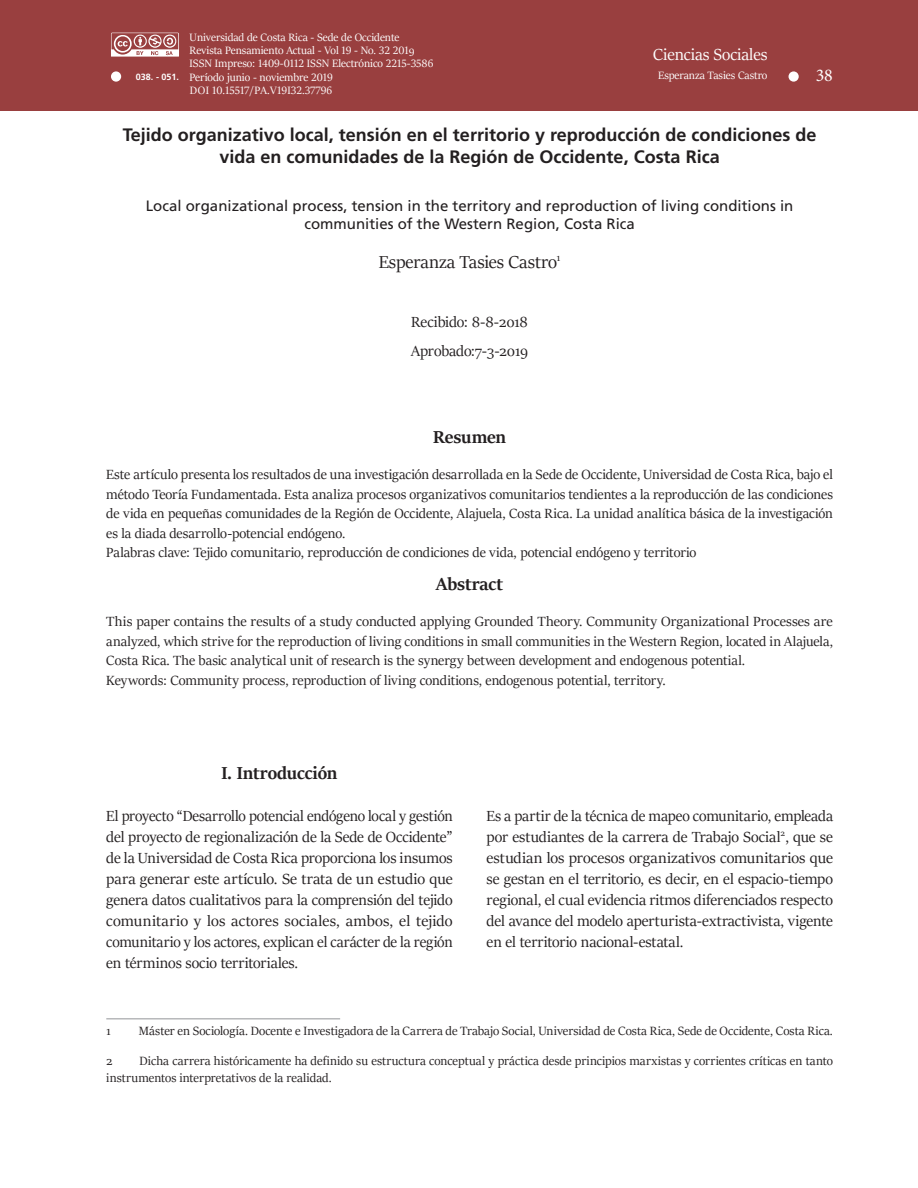
<style>
.page{position:relative;width:918px;height:1188px;background:#fff}
.page>*{position:absolute;margin:0;border:0;box-sizing:border-box;transform-origin:0 0}
.subtitulo{font:700 19.5px "Sitka Banner";color:#231f20}
.nombre{font:19.5px "Sitka Banner";color:#231f20}
.titular_inicial{font:700 18px/21.6px "Frutiger LT Std";color:#231f20;text-align:center}
.t1{font:18px "Sitka Banner";color:#fff}
.t2{font:18px "Minion Pro";color:#fff}
.cuerpo{font:16.5px/21px "Sitka Banner";letter-spacing:-.005em;color:#231f20;text-align:justify}
.recibido_y_aprobado{font:16.5px "Sitka Banner";letter-spacing:-.01em;color:#231f20}
.resumen{font:15px/19.5px "Sitka Banner";color:#231f20;text-align:justify}
.titular_inicial_ingl{font:15px/18px "Frutiger LT Std";color:#231f20;text-align:center}
.pies_de_pagina{font:13.5px/16.5px "Sitka Banner";letter-spacing:.005em;color:#231f20}
.titular_inicial-2{font:12px "Sitka Banner";color:#fff}
.titular_inicial-3{font:700 9px "Frutiger LT Std";color:#fff}
</style>
<div class="page">
<div style="left:0;top:0;width:918px;height:111px;background:#993f3f"></div>
<svg style="left:111px;top:33px;width:68px;height:24px"></svg>
<div style="left:789px;top:71px;width:10px;height:11px;background:#fff;border-radius:50%"></div>
<div style="left:111px;top:71px;width:10px;height:11px;background:#fff;border-radius:50%"></div>
<hr style="left:106px;top:1018px;width:234px;height:1px;background:#939598">
<p class="titular_inicial-2" style="left:190px;top:29px;width:211px">Universidad de Costa Rica - Sede de Occidente</p>
<p class="titular_inicial-2" style="left:190px;top:42px;width:227px">Revista Pensamiento Actual - Vol 19 - No. 32 2019</p>
<p class="titular_inicial-2" style="left:190px;top:55px;width:245px">ISSN Impreso: 1409-0112 ISSN Electrónico 2215-3586</p>
<p class="titular_inicial-2" style="left:190px;top:69px;width:145px">Período junio - noviembre 2019</p>
<p class="titular_inicial-2" style="left:190px;top:82px;width:144px">DOI 10.15517/PA.V19I32.37796</p>
<p class="t1" style="left:653px;top:42px;width:116px">Ciencias Sociales</p>
<p class="titular_inicial-3" style="left:136px;top:72px;width:45px">038. - 051.</p>
<p class="titular_inicial-2" style="left:658px;top:67px;width:111px">Esperanza Tasies Castro</p>
<p class="t2" style="left:816px;top:63px;width:19px">38</p>
<p class="titular_inicial" style="left:123px;top:124px;width:695px">Tejido organizativo local, tensión en el territorio y reproducción de condiciones de vida en comunidades de la Región de Occidente, Costa Rica</p>
<p class="titular_inicial_ingl" style="left:146px;top:197px;width:649px">Local organizational process, tension in the territory and reproduction of living conditions in communities of the Western Region, Costa Rica</p>
<p class="nombre" style="left:379px;top:248px;width:183px">Esperanza Tasies Castro<sup>1</sup></p>
<p class="recibido_y_aprobado" style="left:411px;top:310px;width:118px">Recibido: 8-8-2018</p>
<p class="recibido_y_aprobado" style="left:411px;top:340px;width:118px">Aprobado:7-3-2019</p>
<p class="subtitulo" style="left:433px;top:423px;width:75px">Resumen</p>
<p class="resumen" style="left:106px;top:464px;width:728px">Este artículo presenta los resultados de una investigación desarrollada en la Sede de Occidente, Universidad de Costa Rica, bajo el método Teoría Fundamentada. Esta analiza procesos organizativos comunitarios tendientes a la reproducción de las condiciones de vida en pequeñas comunidades de la Región de Occidente, Alajuela, Costa Rica. La unidad analítica básica de la investigación es la diada desarrollo-potencial endógeno.</p>
<p class="resumen" style="left:106px;top:542px;width:592px">Palabras clave: Tejido comunitario, reproducción de condiciones de vida, potencial endógeno y territorio</p>
<p class="subtitulo" style="left:436px;top:570px;width:68px">Abstract</p>
<p class="resumen" style="left:106px;top:611px;width:728px">This paper contains the results of a study conducted applying Grounded Theory. Community Organizational Processes are analyzed, which strive for the reproduction of living conditions in small communities in the Western Region, located in Alajuela, Costa Rica. The basic analytical unit of research is the synergy between development and endogenous potential.</p>
<p class="resumen" style="left:106px;top:670px;width:561px">Keywords: Community process, reproduction of living conditions, endogenous potential, territory.</p>
<p class="subtitulo" style="left:221px;top:759px;width:117px">I. Introducción</p>
<p class="cuerpo" style="left:106px;top:804px;width:348px">El proyecto “Desarrollo potencial endógeno local y gestión del proyecto de regionalización de la Sede de Occidente” de la Universidad de Costa Rica proporciona los insumos para generar este artículo. Se trata de un estudio que genera datos cualitativos para la comprensión del tejido comunitario y los actores sociales, ambos, el tejido comunitario y los actores, explican el carácter de la región en términos socio territoriales.</p>
<p class="cuerpo" style="left:487px;top:804px;width:348px">Es a partir de la técnica de mapeo comunitario, empleada por estudiantes de la carrera de Trabajo Social<sup>2</sup>, que se estudian los procesos organizativos comunitarios que se gestan en el territorio, es decir, en el espacio-tiempo regional, el cual evidencia ritmos diferenciados respecto del avance del modelo aperturista-extractivista, vigente en el territorio nacional-estatal.</p>
<p class="pies_de_pagina" style="left:106px;top:1022px;width:6px">1</p>
<p class="pies_de_pagina" style="left:139px;top:1022px;width:695px">Máster en Sociología. Docente e Investigadora de la Carrera de Trabajo Social, Universidad de Costa Rica, Sede de Occidente, Costa Rica.</p>
<p class="pies_de_pagina" style="left:106px;top:1052px;width:728px;text-indent:33px">Dicha carrera históricamente ha definido su estructura conceptual y práctica desde principios marxistas y corrientes críticas en tanto instrumentos interpretativos de la realidad.</p>
<p class="pies_de_pagina" style="left:106px;top:1052px;width:8px">2</p>
</div>
